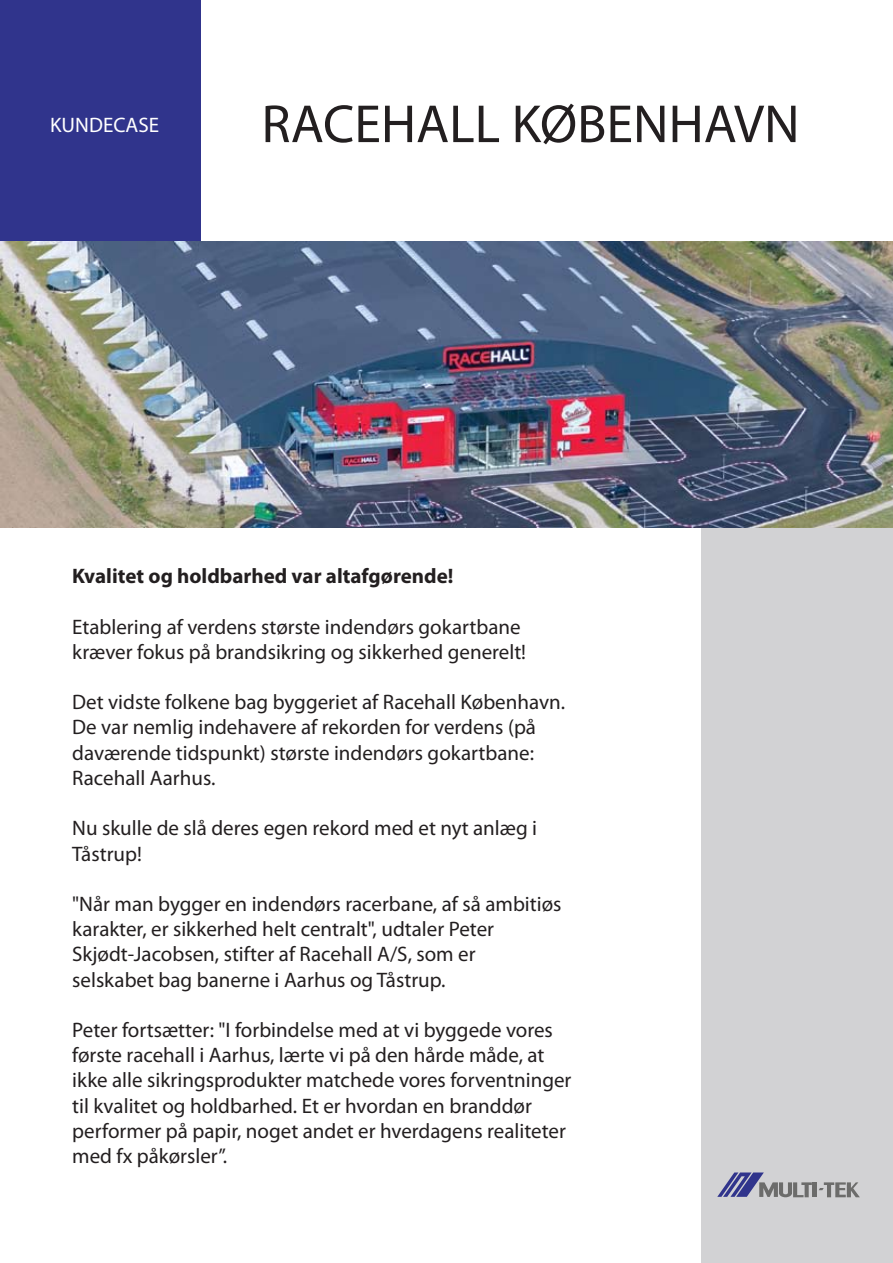
<style>
.page{position:relative;width:893px;height:1263px;background:#fff}
.page>*{position:absolute;margin:0;border:0;box-sizing:border-box;transform-origin:0 0}
.t1{font:54px "Myriad Pro";color:#231f20}
.t2{font:21px/25.2px "Myriad Pro";color:#231f20}
.t3{font:700 21px "Myriad Pro";color:#231f20}
.t4{font:21px "Myriad Pro";color:#fff}
</style>
<div class="page">
<div style="left:701px;top:523px;width:192px;height:740px;background:#d2d2d4"></div>
<div style="left:0;top:0;width:200px;height:245px;background:#30348c"></div>
<hr style="left:813px;top:1182px;width:4px;height:15px;background:#6c6c6b">
<svg style="left:819px;top:1182px;width:41px;height:15px"></svg>
<svg style="left:717px;top:1172px;width:95px;height:25px"></svg>
<img style="left:1px;top:242px;width:892px;height:286px">
<p class="t4" style="left:50px;top:112px;width:110px">KUNDECASE</p>
<p class="t1" style="left:261px;top:91px;width:540px">RACEHALL KØBENHAVN</p>
<p class="t3" style="left:72px;top:562px;width:383px">Kvalitet og holdbarhed var altafgørende!</p>
<p class="t2" style="left:72px;top:614px;width:455px">Etablering af verdens største indendørs gokartbane kræver fokus på brandsikring og sikkerhed generelt!</p>
<p class="t2" style="left:72px;top:689px;width:494px">Det vidste folkene bag byggeriet af Racehall København.<br>De var nemlig indehavere af rekorden for verdens (på daværende tidspunkt) største indendørs gokartbane:<br>Racehall Aarhus.</p>
<p class="t2" style="left:72px;top:815px;width:466px">Nu skulle de slå deres egen rekord med et nyt anlæg i<br>Tåstrup!</p>
<p class="t2" style="left:72px;top:891px;width:491px">"Når man bygger en indendørs racerbane, af så ambitiøs karakter, er sikkerhed helt centralt", udtaler Peter Skjødt-Jacobsen, stifter af Racehall A/S, som er selskabet bag banerne i Aarhus og Tåstrup.</p>
<p class="t2" style="left:72px;top:1017px;width:501px">Peter fortsætter: "I forbindelse med at vi byggede vores første racehall i Aarhus, lærte vi på den hårde måde, at ikke alle sikringsprodukter matchede vores forventninger til kvalitet og holdbarhed. Et er hvordan en branddør performer på papir, noget andet er hverdagens realiteter med fx påkørsler”.</p>
</div>
